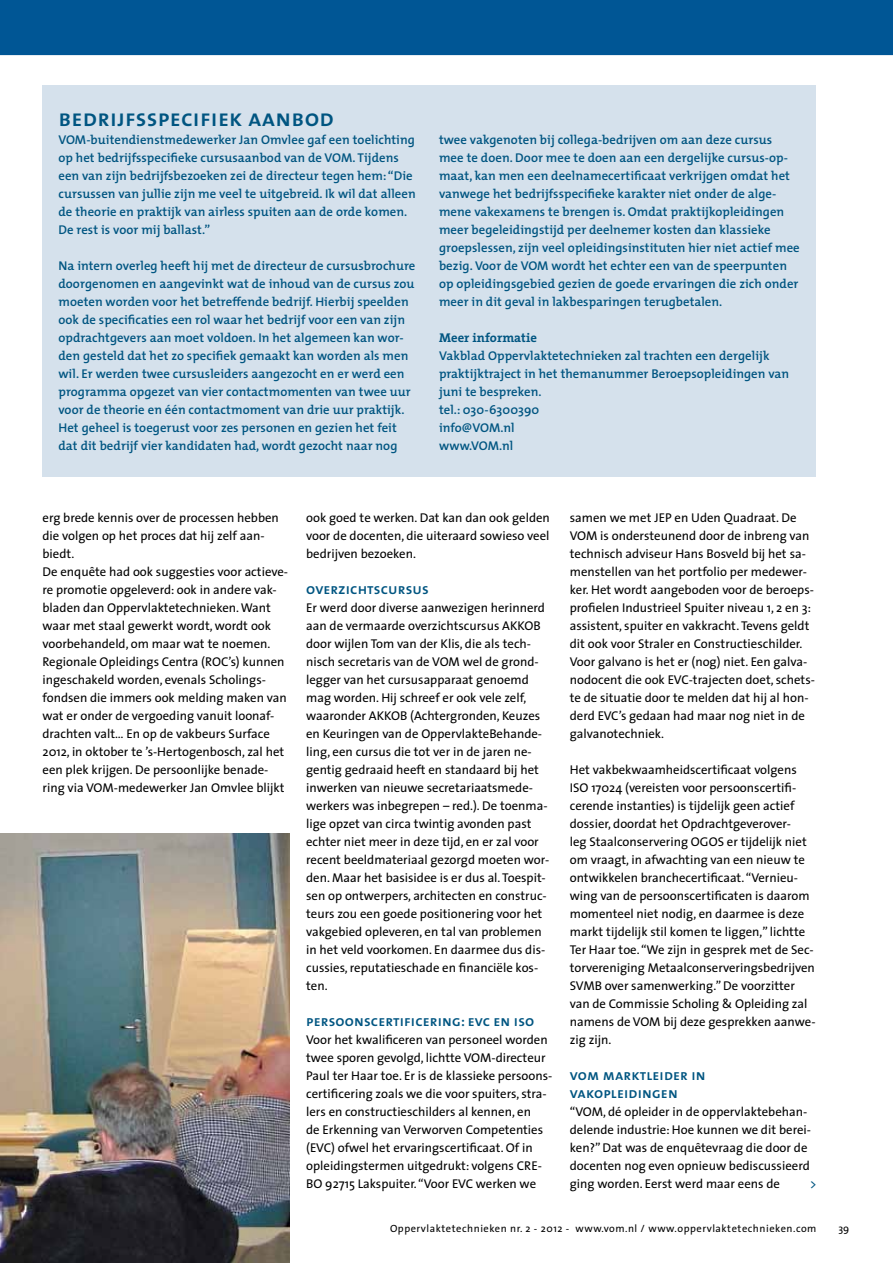
<style>
.page{position:relative;width:893px;height:1263px;background:#fff}
.page>*{position:absolute;margin:0;border:0;box-sizing:border-box;transform-origin:0 0}
.t1{font:24px "The Mix Semi Bold Caps";letter-spacing:.01em;color:#005581}
.t2{font:15px/18px "The Mix Semi Bold Caps";letter-spacing:.01em;color:#005581}
.t3{font:12.75px/18px "The Sans";color:#000}
.t4{font:600 12.75px/18px "The Mix";letter-spacing:.005em;color:#005581}
.t5{font:700 12.75px "The Serif";letter-spacing:.005em;color:#005581}
.t6{font:12.75px "The Sans";color:#005581}
.t7{font:10.5px "The Sans";letter-spacing:.05em;color:#000}
</style>
<div class="page">
<div style="left:0;top:0;width:893px;height:55px;background:#005695"></div>
<div style="left:43px;top:85px;width:773px;height:391px;background:#d5e1ec"></div>
<img style="left:0;top:833px;width:289px;height:430px">
<h1 class="t1" style="left:58px;top:98px;width:277px">bedrijfsspecifiek aanbod</h1>
<p class="t4" style="left:58px;top:130px;width:359px">VOM-buitendienstmedewerker Jan Omvlee gaf een toelichting op het bedrijfsspecifieke cursusaanbod van de VOM. Tijdens een van zijn bedrijfsbezoeken zei de directeur tegen hem: “Die cursussen van jullie zijn me veel te uitgebreid. Ik wil dat alleen de theorie en praktijk van airless spuiten aan de orde komen.<br>De rest is voor mij ballast.”</p>
<p class="t4" style="left:58px;top:256px;width:358px">Na intern overleg heeft hij met de directeur de cursusbrochure doorgenomen en aangevinkt wat de inhoud van de cursus zou moeten worden voor het betreffende bedrijf. Hierbij speelden ook de specificaties een rol waar het bedrijf voor een van zijn opdrachtgevers aan moet voldoen. In het algemeen kan wor&shy;den gesteld dat het zo specifiek gemaakt kan worden als men wil. Er werden twee cursusleiders aangezocht en er werd een programma opgezet van vier contactmomenten van twee uur voor de theorie en één contactmoment van drie uur praktijk.<br>Het geheel is toegerust voor zes personen en gezien het feit dat dit bedrijf vier kandidaten had, wordt gezocht naar nog</p>
<p class="t4" style="left:439px;top:130px;width:362px">twee vakgenoten bij collega-bedrijven om aan deze cursus mee te doen. Door mee te doen aan een dergelijke cursus-op&shy;maat, kan men een deelnamecertificaat verkrijgen omdat het vanwege het bedrijfsspecifieke karakter niet onder de alge&shy;mene vakexamens te brengen is. Omdat praktijkopleidingen meer begeleidingstijd per deelnemer kosten dan klassieke groepslessen, zijn veel opleidingsinstituten hier niet actief mee bezig. Voor de VOM wordt het echter een van de speerpunten op opleidingsgebied gezien de goede ervaringen die zich onder meer in dit geval in lakbesparingen terugbetalen.</p>
<p class="t5" style="left:439px;top:327px;width:100px">Meer informatie</p>
<p class="t4" style="left:439px;top:346px;width:352px">Vakblad Oppervlaktetechnieken zal trachten een dergelijk praktijktraject in het themanummer Beroepsopleidingen van juni te bespreken.<br>tel.: 030-6300390<br>info@VOM.nl<br>www.VOM.nl</p>
<p class="t3" style="left:43px;top:508px;width:247px">erg brede kennis over de processen hebben die volgen op het proces dat hij zelf aan&shy;biedt.<br>De enquête had ook suggesties voor actieve&shy;re promotie opgeleverd: ook in andere vak&shy;bladen dan Oppervlaktetechnieken. Want waar met staal gewerkt wordt, wordt ook voorbehandeld, om maar wat te noemen.<br>Regionale Opleidings Centra (ROC’s) kunnen ingeschakeld worden, evenals Scholings&shy;fondsen die immers ook melding maken van wat er onder de vergoeding vanuit loonaf&shy;drachten valt… En op de vakbeurs Surface 2012, in oktober te ’s-Hertogenbosch, zal het een plek krijgen. De persoonlijke benade&shy;ring via VOM-medewerker Jan Omvlee blijkt</p>
<p class="t3" style="left:306px;top:508px;width:245px;text-align:justify">ook goed te werken. Dat kan dan ook gelden voor de docenten, die uiteraard sowieso veel bedrijven bezoeken.</p>
<p class="t2" style="left:306px;top:580px;width:124px">overzichtscursus</p>
<p class="t3" style="left:306px;top:598px;width:245px">Er werd door diverse aanwezigen herinnerd aan de vermaarde overzichtscursus AKKOB door wijlen Tom van der Klis, die als tech&shy;nisch secretaris van de VOM wel de grond&shy;legger van het cursusapparaat genoemd mag worden. Hij schreef er ook vele zelf, waaronder AKKOB (Achtergronden, Keuzes en Keuringen van de OppervlakteBehande&shy;ling, een cursus die tot ver in de jaren ne&shy;gentig gedraaid heeft en standaard bij het inwerken van nieuwe secretariaatsmede&shy;werkers was inbegrepen – red.). De toenma&shy;lige opzet van circa twintig avonden past echter niet meer in deze tijd, en er zal voor recent beeldmateriaal gezorgd moeten wor&shy;den. Maar het basisidee is er dus al. Toespit&shy;sen op ontwerpers, architecten en construc&shy;teurs zou een goede positionering voor het vakgebied opleveren, en tal van problemen in het veld voorkomen. En daarmee dus dis&shy;cussies, reputatieschade en financiële kos&shy;ten.</p>
<p class="t2" style="left:306px;top:1012px;width:230px">persoonscertificering: evc en iso</p>
<p class="t3" style="left:306px;top:1030px;width:248px">Voor het kwalificeren van personeel worden twee sporen gevolgd, lichtte VOM-directeur Paul ter Haar toe. Er is de klassieke persoons&shy;certificering zoals we die voor spuiters, stra&shy;lers en constructieschilders al kennen, en<br>de Erkenning van Verworven Competenties (EVC) ofwel het ervaringscertificaat. Of in opleidingstermen uitgedrukt: volgens CRE-BO 92715 Lakspuiter. “Voor EVC werken we</p>
<p class="t3" style="left:570px;top:508px;width:247px">samen we met JEP en Uden Quadraat. De VOM is ondersteunend door de inbreng van technisch adviseur Hans Bosveld bij het sa&shy;menstellen van het portfolio per medewer&shy;ker. Het wordt aangeboden voor de beroeps&shy;profielen Industrieel Spuiter niveau 1, 2 en 3: assistent, spuiter en vakkracht. Tevens geldt dit ook voor Straler en Constructieschilder.<br>Voor galvano is het er (nog) niet. Een galva&shy;nodocent die ook EVC-trajecten doet, schets&shy;te de situatie door te melden dat hij al hon&shy;derd EVC’s gedaan had maar nog niet in de galvanotechniek.</p>
<p class="t3" style="left:570px;top:760px;width:247px">Het vakbekwaamheidscertificaat volgens ISO 17024 (vereisten voor persoonscertifi&shy;cerende instanties) is tijdelijk geen actief dossier, doordat het Opdrachtgeverover-<br>leg Staalconservering OGOS er tijdelijk niet om vraagt, in afwachting van een nieuw te ontwikkelen branchecertificaat. “Vernieu&shy;wing van de persoonscertificaten is daarom momenteel niet nodig, en daarmee is deze markt tijdelijk stil komen te liggen,” lichtte Ter Haar toe. “We zijn in gesprek met de Sec&shy;torvereniging Metaalconserveringsbedrijven SVMB over samenwerking.” De voorzitter van de Commissie Scholing &amp; Opleiding zal namens de VOM bij deze gesprekken aanwe&shy;zig zijn.</p>
<p class="t2" style="left:570px;top:1066px;width:137px">vom marktleider in vakopleidingen</p>
<p class="t3" style="left:570px;top:1102px;width:243px">“VOM, dé opleider in de oppervlaktebehan&shy;delende industrie: Hoe kunnen we dit berei&shy;ken?” Dat was de enquêtevraag die door de docenten nog even opnieuw bediscussieerd ging worden. Eerst werd maar eens de</p>
<p class="t6" style="left:810px;top:1173px;width:8px">&gt;</p>
<p class="t7" style="left:390px;top:1220px;width:428px">Oppervlaktetechnieken nr. 2 - 2012 - www.vom.nl / www.oppervlaktetechnieken.com</p>
<p class="t7" style="left:838px;top:1220px;width:12px">39</p>
</div>
